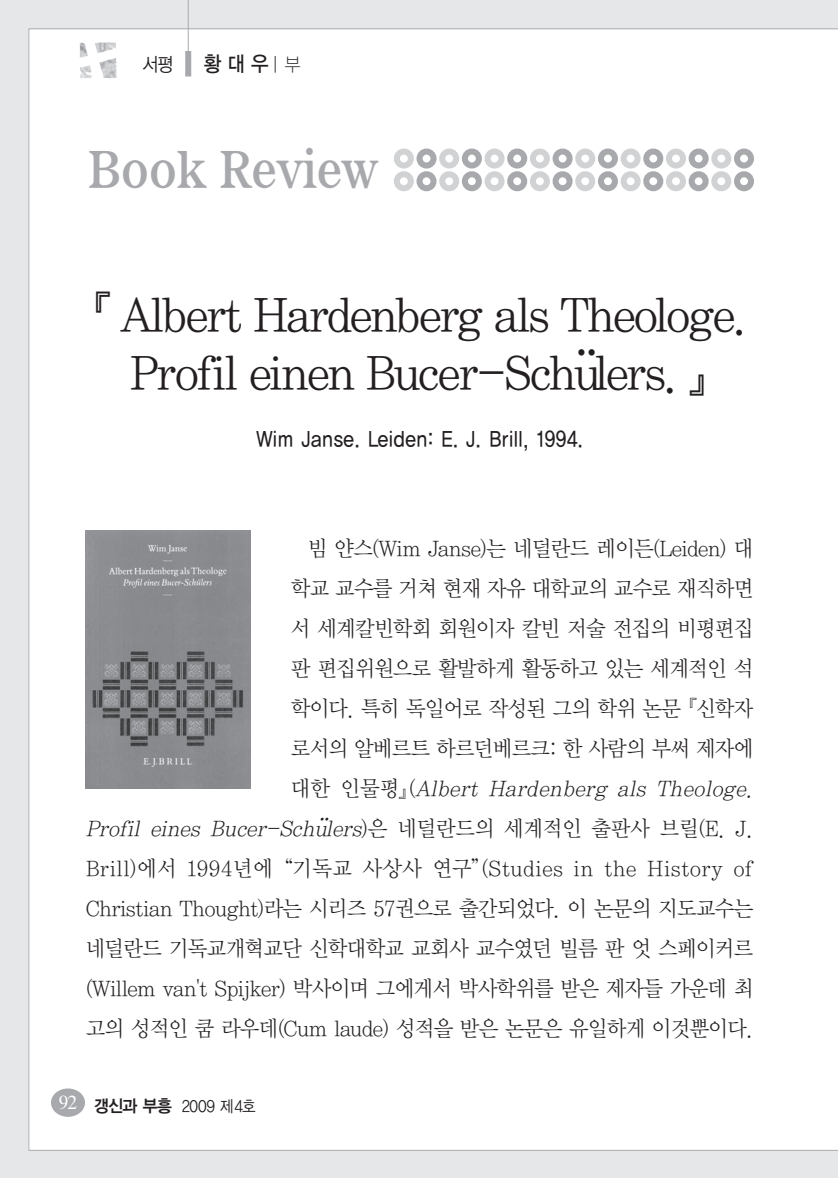
<style>
.page{position:relative;width:838px;height:1178px;background:#e6e7e9}
.page>*{position:absolute;margin:0;border:0;box-sizing:border-box;transform-origin:0 0}
.t1{font:48.6px "Sol M";letter-spacing:-.13em;color:#a8a9ad;scale:.89 1}
.t2{font:48px/58px "Y Mj O13";letter-spacing:-.115em;color:#231f20;scale:.95 1}
.t3{font:22px/40px "Y Mj O12";letter-spacing:-.095em;color:#231f20;text-align:right;scale:.95 1}
.t4{font:21px "YGO13";letter-spacing:-.05em;color:#231f20;scale:.85 1}
.t5{font:21px "YGO13";letter-spacing:-.05em;color:#231f20;scale:.9 1}
.t6{font:19px "YGO12";color:#231f20;scale:.9 1}
.t7{font:16px "YGO12";letter-spacing:-.105em;color:#231f20;scale:.9 1}
.s1{font-family:"YGO11";font-size:19px}
.s2{font-family:"Charcoal"}
.s3{font-style:italic}
.s4{font-family:"Charcoal";font-style:italic}
.s5{font-family:"YGO14";font-size:17px}
</style>
<div class="page">
<div style="left:29px;top:29px;width:809px;height:1121px;background:#fff"></div>
<div style="left:51px;top:1088px;width:34px;height:29px;background:#a8a9ad;border-radius:50%"></div>
<hr style="left:188px;top:0;width:1px;height:51px;background:#a8a9ad">
<div style="left:185px;top:51px;width:6px;height:25px;background:#a8a9ad"></div>
<img style="left:79px;top:42px;width:38px;height:36px">
<img style="left:85px;top:530px;width:165px;height:258px">
<svg style="left:394px;top:148px;width:360px;height:44px"></svg>
<p class="t6" style="left:142px;top:56px;width:37px">서평</p>
<p class="t5" style="left:203px;top:55px;width:111px">황대우<span class="s1">ㅣ부</span></p>
<h1 class="t1" style="left:85px;top:148px;width:333px">Book Review</h1>
<h2 class="t2" style="left:128px;top:288px;width:656px;text-indent:-62px">『 Albert Hardenberg als Theologe.<br>Profil einen Bucer-Schu<span class="s2">¨</span>lers. 』</h2>
<p class="t4" style="left:256px;top:429px;width:387px">Wim Janse. Leiden: E. J. Brill, 1994.</p>
<p class="t3" style="left:85px;top:530px;width:710px">빔 얀스(Wim Janse)는 네덜란드 레이든(Leiden) 대<br>학교 교수를 거쳐 현재 자유 대학교의 교수로 재직하면<br>서 세계칼빈학회 회원이자 칼빈 저술 전집의 비평편집<br>판 편집위원으로 활발하게 활동하고 있는 세계적인 석<br>학이다. 특히 독일어로 작성된 그의 학위 논문『신학자<br>로서의 알베르트 하르던베르크: 한 사람의 부써 제자에<br>대 한 인 물 평 』( <span class="s3">Albert Hardenberg als Theologe.<br>Profil eines Bucer-Schu</span><span class="s4">¨</span><span class="s3">lers</span>) 은 네 덜 란드 의 세 계 적 인 출 판사 브 릴 ( E . J .<br>Brill)에서 1994년에“기독교 사상사 연구”(Studies in the History of Christian Thought)라는 시리즈 57권으로 출간되었다. 이 논문의 지도교수는 네덜란드 기독교개혁교단 신학대학교 교회사 교수였던 빌름 판 엇 스페이커르 (Willem van't Spijker) 박사이며 그에게서 박사학위를 받은 제자들 가운데 최 고의 성적인 쿰 라우데(Cum laude) 성적을 받은 논문은 유일하게 이것뿐이다.</p>
<p class="t7" style="left:94px;top:1099px;width:182px"><span class="s5">갱신과 부흥</span> 2009 제4호</p>
</div>
